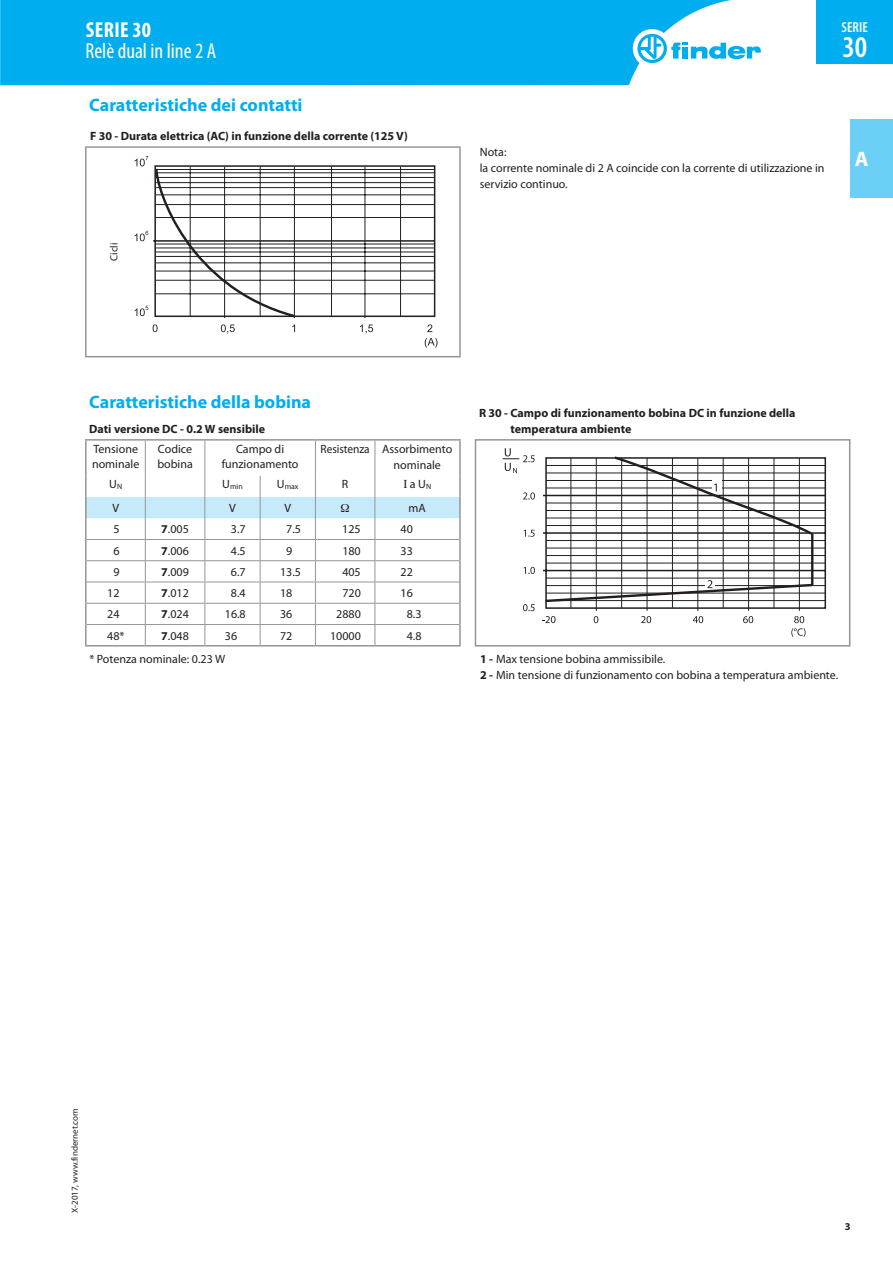
<style>
.page{position:relative;width:893px;height:1263px;background:#fff}
.page>*{position:absolute;margin:0;border:0;box-sizing:border-box;transform-origin:0 0}
.t1{font:600 condensed 30.3px "Myriad Pro";color:#fff}
.t2{font:condensed 21.75px "Myriad Pro";color:#fff}
.t3{font:700 condensed 21.75px "Myriad Pro";letter-spacing:.02em;color:#fff}
.t4{font:700 21px "Myriad Pro";color:#fff}
.t5{font:700 18px "Myriad Pro";color:#00aeef}
.t6{font:600 condensed 14.55px "Myriad Pro";color:#fff}
.t7{font:12px/16.2px "Myriad Pro";color:#231f20}
.t8{font:700 12px/16.2px "Myriad Pro";color:#231f20}
.t9{font:12px/16.2px "Myriad Pro";color:#231f20;scale:.95 1}
.t10{font:10.5px "Myriad Pro";color:#231f20}
.t11{font:700 10.5px "Myriad Pro";color:#231f20}
.t12{font:9px "Myriad Pro";color:#231f20}
.t13{font:7.8px "Myriad Pro";color:#231f20}
.s1{font-family:"Times"}
.s2{font-weight:700}
</style>
<div class="page">
<div style="left:850px;top:119px;width:43px;height:79px;background:#6bcff6"></div>
<hr style="left:85px;top:146px;width:376px;height:2px;background:#939598">
<hr style="left:85px;top:148px;width:2px;height:208px;background:#939598">
<hr style="left:459px;top:148px;width:2px;height:208px;background:#939598">
<hr style="left:85px;top:356px;width:376px;height:1px;background:#939598">
<svg style="left:135px;top:156px;width:303px;height:192px"></svg>
<hr style="left:85px;top:439px;width:60px;height:2px;background:#939598">
<hr style="left:85px;top:441px;width:2px;height:35px;background:#939598">
<hr style="left:145px;top:439px;width:60px;height:2px;background:#939598">
<hr style="left:205px;top:439px;width:55px;height:2px;background:#939598">
<hr style="left:260px;top:439px;width:55px;height:2px;background:#939598">
<hr style="left:315px;top:439px;width:60px;height:2px;background:#939598">
<hr style="left:375px;top:439px;width:86px;height:2px;background:#939598">
<hr style="left:459px;top:441px;width:2px;height:35px;background:#939598">
<hr style="left:85px;top:476px;width:2px;height:21px;background:#939598">
<hr style="left:459px;top:476px;width:2px;height:21px;background:#939598">
<hr style="left:85px;top:518px;width:2px;height:21px;background:#939598">
<hr style="left:85px;top:539px;width:2px;height:22px;background:#939598">
<hr style="left:85px;top:561px;width:2px;height:21px;background:#939598">
<hr style="left:85px;top:582px;width:2px;height:21px;background:#939598">
<hr style="left:85px;top:603px;width:2px;height:21px;background:#939598">
<hr style="left:85px;top:624px;width:2px;height:21px;background:#939598">
<hr style="left:459px;top:624px;width:2px;height:21px;background:#939598">
<hr style="left:145px;top:441px;width:1px;height:35px;background:#939598">
<hr style="left:204px;top:441px;width:1px;height:35px;background:#939598">
<hr style="left:375px;top:441px;width:1px;height:35px;background:#939598">
<hr style="left:85px;top:497px;width:2px;height:21px;background:#939598">
<hr style="left:459px;top:497px;width:2px;height:21px;background:#939598">
<hr style="left:459px;top:518px;width:2px;height:21px;background:#939598">
<hr style="left:459px;top:539px;width:2px;height:22px;background:#939598">
<hr style="left:459px;top:561px;width:2px;height:21px;background:#939598">
<hr style="left:459px;top:582px;width:2px;height:21px;background:#939598">
<hr style="left:459px;top:603px;width:2px;height:21px;background:#939598">
<hr style="left:85px;top:645px;width:60px;height:1px;background:#939598">
<hr style="left:145px;top:645px;width:60px;height:1px;background:#939598">
<hr style="left:205px;top:645px;width:55px;height:1px;background:#939598">
<hr style="left:260px;top:645px;width:55px;height:1px;background:#939598">
<hr style="left:315px;top:645px;width:60px;height:1px;background:#939598">
<hr style="left:375px;top:645px;width:86px;height:1px;background:#939598">
<hr style="left:315px;top:441px;width:1px;height:35px;background:#939598">
<svg style="left:524px;top:567px;width:11px;height:7px"></svg>
<svg style="left:523px;top:604px;width:12px;height:7px"></svg>
<svg style="left:524px;top:530px;width:11px;height:7px"></svg>
<svg style="left:503px;top:448px;width:32px;height:25px"></svg>
<svg style="left:523px;top:492px;width:12px;height:7px"></svg>
<svg style="left:743px;top:616px;width:10px;height:7px"></svg>
<svg style="left:542px;top:616px;width:14px;height:7px"></svg>
<svg style="left:594px;top:616px;width:4px;height:7px"></svg>
<svg style="left:693px;top:616px;width:10px;height:7px"></svg>
<svg style="left:641px;top:616px;width:10px;height:7px"></svg>
<hr style="left:748px;top:458px;width:1px;height:153px;background:#231f20">
<hr style="left:799px;top:458px;width:1px;height:153px;background:#231f20">
<hr style="left:647px;top:458px;width:1px;height:153px;background:#231f20">
<hr style="left:697px;top:458px;width:1px;height:153px;background:#231f20">
<hr style="left:596px;top:458px;width:1px;height:153px;background:#231f20">
<svg style="left:543px;top:456px;width:283px;height:154px"></svg>
<svg style="left:791px;top:616px;width:14px;height:21px"></svg>
<div style="left:475px;top:439px;width:375px;height:208px;border:2px solid #939598"></div>
<div style="left:0;top:0;width:731px;height:85px;background:#00aeef"></div>
<div style="left:633px;top:29px;width:38px;height:39px;background:#fff;border-radius:50%"></div>
<svg style="left:637px;top:34px;width:124px;height:29px"></svg>
<div style="left:816px;top:0;width:77px;height:64px;background:#00aeef"></div>
<svg style="left:86px;top:476px;width:374px;height:169px"></svg>
<h2 class="t3" style="left:86px;top:17px;width:67px">SERIE 30</h2>
<h2 class="t2" style="left:85px;top:38px;width:132px">Relè dual in line 2 A</h2>
<h3 class="t5" style="left:89px;top:93px;width:215px">Caratteristiche dei contatti</h3>
<p class="t8" style="left:90px;top:128px;width:319px">F 30 - Durata elettrica (AC) in funzione della corrente (125 V)</p>
<p class="t10" style="left:108px;top:261px;width:20px;rotate:-90deg">Cicli</p>
<h3 class="t5" style="left:89px;top:391px;width:223px">Caratteristiche della bobina</h3>
<p class="t8" style="left:89px;top:421px;width:177px">Dati versione DC - 0.2 W sensibile</p>
<p class="t6" style="left:842px;top:19px;width:28px">SERIE</p>
<h1 class="t1" style="left:842px;top:30px;width:26px">30</h1>
<p class="t7" style="left:480px;top:144px;width:346px">Nota:<br>la corrente nominale di 2 A coincide con la corrente di utilizzazione in servizio continuo.</p>
<h3 class="t4" style="left:855px;top:146px;width:15px">A</h3>
<p class="t8" style="left:511px;top:404px;width:286px;text-indent:-32px">R 30 - Campo di funzionamento bobina DC in funzione della temperatura ambiente</p>
<p class="t7" style="left:92px;top:441px;width:49px;line-height:15px">Tensione nominale</p>
<p class="t7" style="left:157px;top:441px;width:37px;line-height:15px">Codice bobina</p>
<p class="t7" style="left:222px;top:441px;width:78px;line-height:15px;text-align:center">Campo di funzionamento</p>
<p class="t9" style="left:394px;top:441px;width:63px;text-indent:-73px">Resistenza Assorbimento nominale</p>
<p class="t7" style="left:109px;top:475px;width:14px">U<sub>N</sub></p>
<p class="t13" style="left:222px;top:482px;width:22px"><sup>U</sup>min</p>
<p class="t13" style="left:277px;top:482px;width:23px"><sup>U</sup>max</p>
<p class="t7" style="left:342px;top:475px;width:8px">R</p>
<p class="t7" style="left:403px;top:475px;width:29px"><span class="s1">I</span> a U<sub>N</sub></p>
<p class="t7" style="left:112px;top:500px;width:8px">V</p>
<p class="t7" style="left:229px;top:500px;width:8px">V</p>
<p class="t7" style="left:284px;top:500px;width:8px">V</p>
<p class="t7" style="left:409px;top:500px;width:19px">mA</p>
<p class="t7" style="left:113px;top:521px;width:8px">5</p>
<p class="t7" style="left:161px;top:521px;width:29px"><span class="s2">7</span>.005</p>
<p class="t7" style="left:231px;top:521px;width:16px">3.7</p>
<p class="t7" style="left:286px;top:521px;width:16px">7.5</p>
<p class="t7" style="left:342px;top:521px;width:20px">125</p>
<p class="t7" style="left:400px;top:521px;width:14px">40</p>
<p class="t7" style="left:113px;top:542px;width:8px">6</p>
<p class="t7" style="left:161px;top:542px;width:29px"><span class="s2">7</span>.006</p>
<p class="t7" style="left:231px;top:542px;width:16px">4.5</p>
<p class="t7" style="left:286px;top:542px;width:8px">9</p>
<p class="t7" style="left:342px;top:542px;width:20px">180</p>
<p class="t7" style="left:400px;top:542px;width:14px">33</p>
<p class="t7" style="left:113px;top:564px;width:8px">9</p>
<p class="t7" style="left:161px;top:564px;width:29px"><span class="s2">7</span>.009</p>
<p class="t7" style="left:231px;top:564px;width:16px">6.7</p>
<p class="t7" style="left:280px;top:564px;width:22px">13.5</p>
<p class="t7" style="left:342px;top:564px;width:20px">405</p>
<p class="t7" style="left:401px;top:564px;width:14px">22</p>
<p class="t7" style="left:107px;top:585px;width:14px">12</p>
<p class="t7" style="left:161px;top:585px;width:29px"><span class="s2">7</span>.012</p>
<p class="t7" style="left:231px;top:585px;width:16px">8.4</p>
<p class="t7" style="left:280px;top:585px;width:14px">18</p>
<p class="t7" style="left:342px;top:585px;width:20px">720</p>
<p class="t7" style="left:401px;top:585px;width:14px">16</p>
<p class="t7" style="left:107px;top:606px;width:14px">24</p>
<p class="t7" style="left:161px;top:606px;width:29px"><span class="s2">7</span>.024</p>
<p class="t7" style="left:225px;top:606px;width:22px">16.8</p>
<p class="t7" style="left:280px;top:606px;width:14px">36</p>
<p class="t7" style="left:336px;top:606px;width:26px">2880</p>
<p class="t7" style="left:407px;top:606px;width:16px">8.3</p>
<p class="t7" style="left:107px;top:627px;width:19px">48*</p>
<p class="t7" style="left:161px;top:627px;width:29px"><span class="s2">7</span>.048</p>
<p class="t7" style="left:225px;top:627px;width:14px">36</p>
<p class="t7" style="left:280px;top:627px;width:14px">72</p>
<p class="t7" style="left:330px;top:627px;width:32px">10000</p>
<p class="t7" style="left:407px;top:627px;width:16px">4.8</p>
<p class="t7" style="left:89px;top:651px;width:137px">* Potenza nominale: 0.23 W</p>
<p class="t7" style="left:480px;top:650px;width:360px"><span class="s2">1 -</span> Max tensione bobina ammissibile.<br><span class="s2">2 -</span> Min tensione di funzionamento con bobina a temperatura ambiente.</p>
<p class="t12" style="left:69px;top:1213px;width:106px;rotate:-90deg">X-2017, www.findernet.com</p>
<p class="t11" style="left:845px;top:1219px;width:7px">3</p>
</div>
